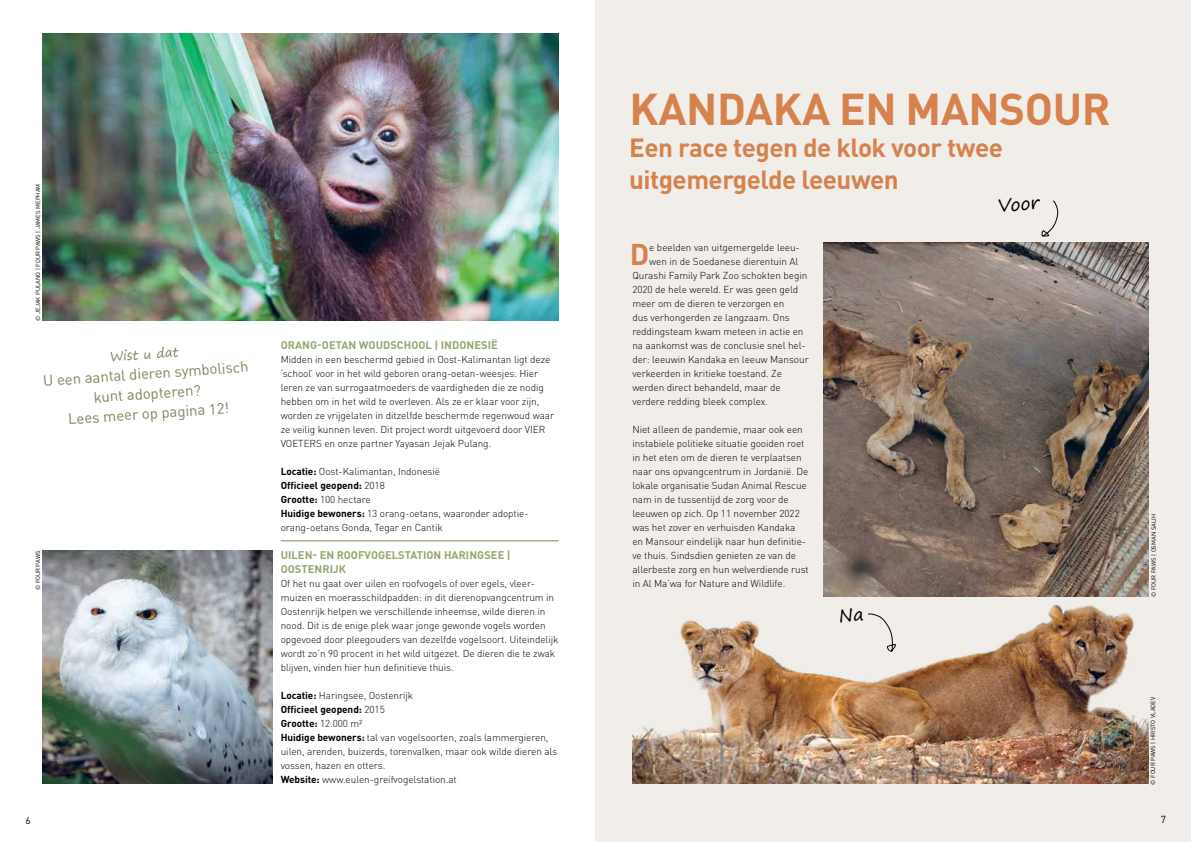
<style>
.page{position:relative;width:1191px;height:842px;background:#fff}
.page>*{position:absolute;margin:0;border:0;box-sizing:border-box;transform-origin:0 0}
.t1{font:700 44px "DIN Pro";letter-spacing:-.01em;color:#d6824f}
.t2{font:700 29.7px "DIN Pro";color:#d6824f}
.t3{font:700 26px/32.3px "DIN Pro";letter-spacing:-.02em;color:#d6824f}
.t4{font:18px "Segoe Print";color:#000}
.t5{font:15px/20px "DIN Pro";color:#788b5b;text-align:center}
.t6{font:13px "Segoe Print";color:#788b5b}
.t7{font:700 11px/14px "DIN Pro";letter-spacing:.005em;color:#94a86f}
.t8{font:10.1px "DIN Pro";color:#000}
.t9{font:300 10px/14px "DIN Pro";letter-spacing:-.005em;color:#000}
.t10{font:10px "DIN Pro";color:#000}
.t11{font:6px "DIN Pro";letter-spacing:.005em;color:#000}
.s1{font-weight:700}
</style>
<div class="page">
<div style="left:595px;top:0;width:596px;height:842px;background:#f1eee9"></div>
<img style="left:823px;top:242px;width:325px;height:293px">
<img style="left:632px;top:535px;width:516px;height:249px">
<svg style="left:1041px;top:200px;width:18px;height:37px"></svg>
<img style="left:43px;top:33px;width:515px;height:288px">
<img style="left:43px;top:551px;width:229px;height:233px">
<hr style="left:281px;top:541px;width:277px;height:1px;background:#788b5b">
<svg style="left:839px;top:608px;width:57px;height:45px"></svg>
<p class="t11" style="left:33px;top:321px;width:138px;rotate:-90deg">© JEJAK PULANG | FOUR PAWS | JAMES MEPHAM</p>
<h3 class="t6" style="left:109px;top:345px;width:70px;rotate:-4deg">Wist u dat</h3>
<h3 class="t5" style="left:42px;top:369px;width:207px;rotate:-4deg">U een aantal dieren symbolisch kunt adopteren?<br>Lees meer op pagina 12!</h3>
<p class="t11" style="left:33px;top:590px;width:41px;rotate:-90deg">© FOUR PAWS</p>
<p class="t7" style="left:281px;top:336px;width:218px">ORANG-OETAN WOUDSCHOOL | INDONESIË</p>
<p class="t9" style="left:281px;top:351px;width:275px">Midden in een beschermd gebied in Oost-Kalimantan ligt deze ‘school’ voor in het wild geboren orang-oetan-weesjes. Hier leren ze van surrogaatmoeders de vaardigheden die ze nodig hebben om in het wild te overleven. Als ze er klaar voor zijn, worden ze vrijgelaten in ditzelfde beschermde regenwoud waar ze veilig kunnen leven. Dit project wordt uitgevoerd door VIER VOETERS en onze partner Yayasan Jejak Pulang.</p>
<p class="t9" style="left:281px;top:463px;width:249px"><span class="s1">Locatie:</span> Oost-Kalimantan, Indonesië<br><span class="s1">Officieel geopend:</span> 2018<br><span class="s1">Grootte:</span> 100 hectare<br><span class="s1">Huidige bewoners:</span> 13 orang-oetans, waaronder adoptie&shy;orang-oetans Gonda, Tegar en Cantik</p>
<p class="t7" style="left:281px;top:546px;width:231px">UILEN- EN ROOFVOGELSTATION HARINGSEE |<br>OOSTENRIJK</p>
<p class="t9" style="left:281px;top:575px;width:279px">Of het nu gaat over uilen en roofvogels of over egels, vleer&shy;muizen en moerasschildpadden: in dit dierenopvangcentrum in Oostenrijk helpen we verschillende inheemse, wilde dieren in nood. Dit is de enige plek waar jonge gewonde vogels worden opgevoed door pleegouders van dezelfde vogelsoort. Uiteindelijk wordt zo’n 90 procent in het wild uitgezet. De dieren die te zwak blijven, vinden hier hun definitieve thuis.</p>
<p class="t9" style="left:281px;top:687px;width:278px"><span class="s1">Locatie:</span> Haringsee, Oostenrijk<br><span class="s1">Officieel geopend:</span> 2015<br><span class="s1">Grootte:</span> 12.000 m²<br><span class="s1">Huidige bewoners:</span> tal van vogelsoorten, zoals lammergieren, uilen, arenden, buizerds, torenvalken, maar ook wilde dieren als vossen, hazen en otters.<br><span class="s1">Website:</span> www.eulen-greifvogelstation.at</p>
<h1 class="t1" style="left:629px;top:72px;width:482px">KANDAKA EN MANSOUR</h1>
<h3 class="t3" style="left:629px;top:128px;width:375px">Een race tegen de klok voor twee uitgemergelde leeuwen</h3>
<h2 class="t2" style="left:630px;top:229px;width:21px">D</h2>
<p class="t9" style="left:649px;top:239px;width:152px">e beelden van uitgemergelde leeu-</p>
<p class="t9" style="left:649px;top:253px;width:151px">wen in de Soedanese dierentuin Al</p>
<p class="t9" style="left:632px;top:267px;width:176px">Qurashi Family Park Zoo schokten begin</p>
<p class="t9" style="left:632px;top:281px;width:167px">2020 de hele wereld. Er was geen geld</p>
<p class="t9" style="left:632px;top:295px;width:153px">meer om de dieren te verzorgen en</p>
<p class="t9" style="left:632px;top:309px;width:159px">dus verhongerden ze langzaam. Ons</p>
<p class="t9" style="left:632px;top:323px;width:173px">reddingsteam kwam meteen in actie en</p>
<p class="t9" style="left:632px;top:337px;width:175px">na aankomst was de conclusie snel hel-</p>
<p class="t9" style="left:632px;top:351px;width:178px">der: leeuwin Kandaka en leeuw Mansour</p>
<p class="t9" style="left:632px;top:365px;width:151px">verkeerden in kritieke toestand. Ze</p>
<p class="t9" style="left:632px;top:379px;width:150px">werden direct behandeld, maar de</p>
<p class="t9" style="left:632px;top:393px;width:137px">verdere redding bleek complex.</p>
<p class="t9" style="left:632px;top:421px;width:178px">Niet alleen de pandemie, maar ook een instabiele politieke situatie gooiden roet in het eten om de dieren te verplaatsen naar ons opvangcentrum in Jordanië. De lokale organisatie Sudan Animal Rescue nam in de tussentijd de zorg voor de leeuwen op zich. Op 11 november 2022 was het zover en verhuisden Kandaka<br>en Mansour eindelijk naar hun definitie&shy;ve thuis. Sindsdien genieten ze van de allerbeste zorg en hun welverdiende rust in Al Ma’wa for Nature and Wildlife.</p>
<h3 class="t4" style="left:997px;top:189px;width:43px;rotate:-4deg">Voor</h3>
<p class="t11" style="left:1149px;top:597px;width:84px;rotate:-90deg">© FOUR PAWS | OSMAN SALIH</p>
<p class="t11" style="left:1148px;top:784px;width:89px;rotate:-90deg">© FOUR PAWS | HRISTO VLADEV</p>
<p class="t10" style="left:26px;top:812px;width:7px">6</p>
<p class="t8" style="left:1160px;top:811px;width:7px">7</p>
</div>
